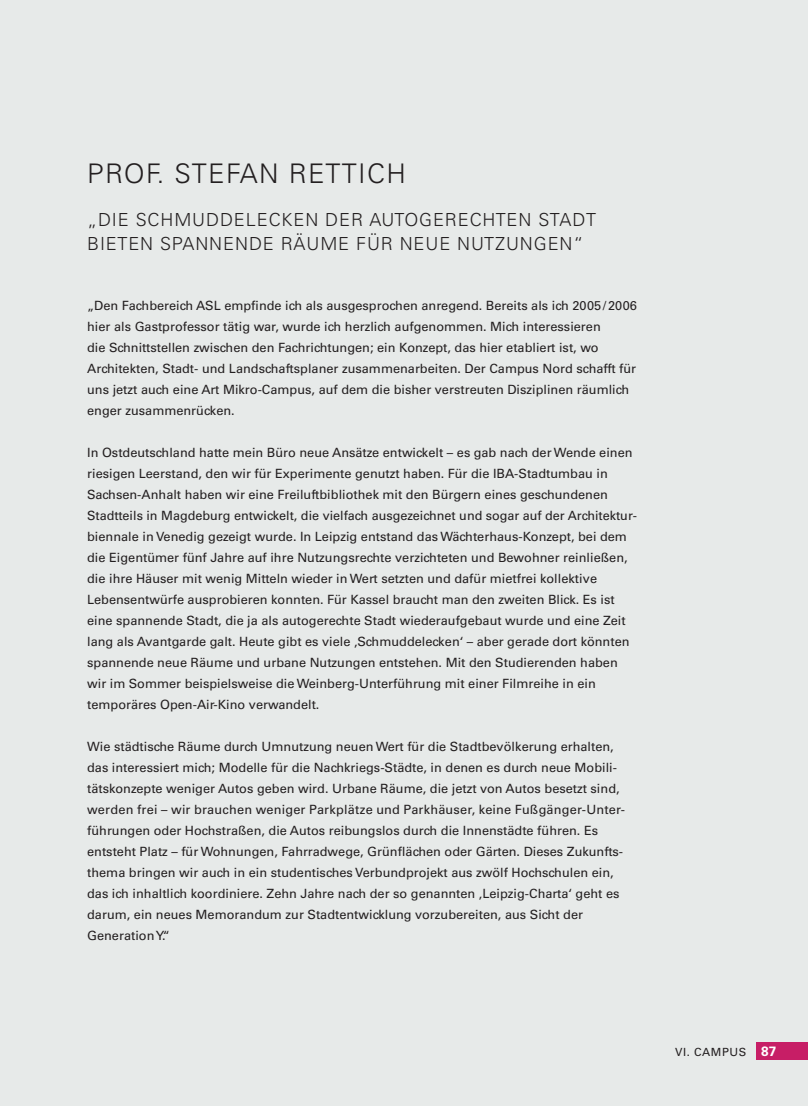
<style>
.page{position:relative;width:808px;height:1106px;background:#e7eae9}
.page>*{position:absolute;margin:0;border:0;box-sizing:border-box;transform-origin:0 0}
.t1{font:300 27px "Univers LT";letter-spacing:.05em;color:#231f20}
.t2{font:300 18px/24px "Univers LT";letter-spacing:.05em;color:#231f20}
.t3{font:12.75px/21px "Univers LT";color:#231f20}
.t4{font:11.25px "Univers LT";letter-spacing:.05em;color:#231f20}
.s1{font-weight:700;font-size:13.5px;color:#fff}
</style>
<div class="page">
<div style="left:757px;top:1042px;width:51px;height:17px;background:#c71e66"></div>
<h1 class="t1" style="left:87px;top:158px;width:320px">PROF. STEFAN RETTICH</h1>
<h2 class="t2" style="left:87px;top:207px;width:511px">„DIE SCHMUDDELECKEN DER AUTOGERECHTEN STADT<br>BIETEN SPANNENDE RÄUME FÜR NEUE NUTZUNGEN“</h2>
<p class="t3" style="left:87px;top:294px;width:551px">„Den Fachbereich ASL empfinde ich als ausgesprochen anregend. Bereits als ich 2005/2006 hier als Gastprofessor tätig war, wurde ich herzlich aufgenommen. Mich interessieren<br>die Schnittstellen zwischen den Fachrichtungen; ein Konzept, das hier etabliert ist, wo Architekten, Stadt- und Landschaftsplaner zusammenarbeiten. Der Campus Nord schafft für uns jetzt auch eine Art Mikro-Campus, auf dem die bisher verstreuten Disziplinen räumlich enger zusammenrücken.</p>
<p class="t3" style="left:87px;top:441px;width:550px">In Ostdeutschland hatte mein Büro neue Ansätze entwickelt – es gab nach der Wende einen riesigen Leerstand, den wir für Experimente genutzt haben. Für die IBA-Stadtumbau in Sachsen-Anhalt haben wir eine Freiluftbibliothek mit den Bürgern eines geschundenen Stadtteils in Magdeburg entwickelt, die vielfach ausgezeichnet und sogar auf der Architektur&shy;biennale in Venedig gezeigt wurde. In Leipzig entstand das Wächterhaus-Konzept, bei dem die Eigentümer fünf Jahre auf ihre Nutzungsrechte verzichteten und Bewohner reinließen, die ihre Häuser mit wenig Mitteln wieder in Wert setzten und dafür mietfrei kollektive Lebensentwürfe ausprobieren konnten. Für Kassel braucht man den zweiten Blick. Es ist eine spannende Stadt, die ja als autogerechte Stadt wiederaufgebaut wurde und eine Zeit lang als Avantgarde galt. Heute gibt es viele ‚Schmuddelecken‘ – aber gerade dort könnten spannende neue Räume und urbane Nutzungen entstehen. Mit den Studierenden haben wir im Sommer beispielsweise die Weinberg-Unterführung mit einer Filmreihe in ein temporäres Open-Air-Kino verwandelt.</p>
<p class="t3" style="left:87px;top:735px;width:538px">Wie städtische Räume durch Umnutzung neuen Wert für die Stadtbevölkerung erhalten, das interessiert mich; Modelle für die Nachkriegs-Städte, in denen es durch neue Mobili&shy;tätskonzepte weniger Autos geben wird. Urbane Räume, die jetzt von Autos besetzt sind, werden frei – wir brauchen weniger Parkplätze und Parkhäuser, keine Fußgänger-Unter&shy;führungen oder Hochstraßen, die Autos reibungslos durch die Innenstädte führen. Es entsteht Platz – für Wohnungen, Fahrradwege, Grünflächen oder Gärten. Dieses Zukunfts&shy;thema bringen wir auch in ein studentisches Verbundprojekt aus zwölf Hochschulen ein, das ich inhaltlich koordiniere. Zehn Jahre nach der so genannten ‚Leipzig-Charta‘ geht es darum, ein neues Memorandum zur Stadtentwicklung vorzubereiten, aus Sicht der Generation Y.“</p>
<p class="t4" style="left:675px;top:1045px;width:103px">VI. CAMPUS <span class="s1">87</span></p>
</div>
